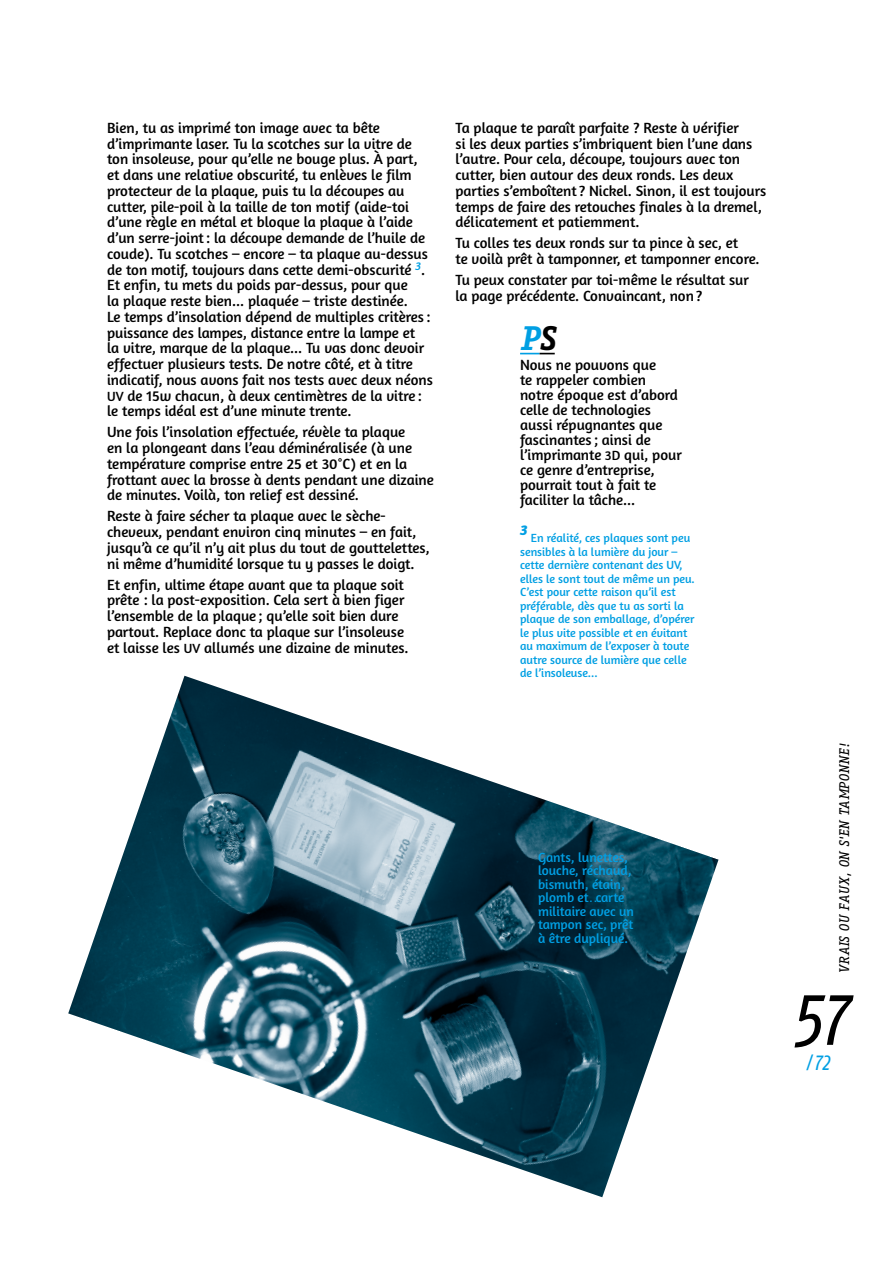
<style>
.page{position:relative;width:893px;height:1263px;background:#fff}
.page>*{position:absolute;margin:0;border:0;box-sizing:border-box;transform-origin:0 0}
.t1{font:italic 75px "Fago Co Lf";color:#000}
.t2{font:italic 700 33px "Fago Office Serif";color:#009fe3}
.t3{font:italic 21.9px "Fago Co Lf";color:#009fe3}
.t4{font:15px/15.8px "Amaranth";color:#000}
.t5{font:italic 700 15px "Amaranth";color:#009fe3}
.t6{font:13.5px/13.5px "Amaranth";color:#009fe3}
.t7{font:italic 13.5px "Fago Office Serif";color:#000}
.t8{font:12px/13.5px "Amaranth";color:#009fe3}
.s1{font-size:13.5px}
.s2{color:#000}
</style>
<div class="page">
<img style="left:68px;top:676px;width:650px;height:521px">
<svg style="left:520px;top:353px;width:35px;height:1px"></svg>
<p class="t4" style="left:107px;top:120px;width:327px">Bien, tu as imprimé ton image avec ta bête d’imprimante laser. Tu la scotches sur la vitre de ton insoleuse, pour qu’elle ne bouge plus. À part, et dans une relative obscurité, tu enlèves le film protecteur de la plaque, puis tu la découpes au cutter, pile-poil à la taille de ton motif (aide-toi d’une règle en métal et bloque la plaque à l’aide d’un serre-joint: la découpe demande de l’huile de coude). Tu scotches – encore – ta plaque au-dessus de ton motif, toujours dans cette demi-obscurité <sup>3</sup>.<br>Et enfin, tu mets du poids par-dessus, pour que<br>la plaque reste bien... plaquée – triste destinée.<br>Le temps d’insolation dépend de multiples critères : puissance des lampes, distance entre la lampe et<br>la vitre, marque de la plaque... Tu vas donc devoir effectuer plusieurs tests. De notre côté, et à titre indicatif, nous avons fait nos tests avec deux néons <span class="s1">UV</span> de 15w chacun, à deux centimètres de la vitre : le temps idéal est d’une minute trente.</p>
<p class="t4" style="left:107px;top:424px;width:328px">Une fois l’insolation effectuée, révèle ta plaque<br>en la plongeant dans l’eau déminéralisée (à une température comprise entre 25 et 30°C) et en la frottant avec la brosse à dents pendant une dizaine de minutes. Voilà, ton relief est dessiné.</p>
<p class="t4" style="left:107px;top:508px;width:324px">Reste à faire sécher ta plaque avec le sèche&shy;cheveux, pendant environ cinq minutes – en fait, jusqu’à ce qu’il n’y ait plus du tout de gouttelettes, ni même d’humidité lorsque tu y passes le doigt.</p>
<p class="t4" style="left:107px;top:576px;width:303px">Et enfin, ultime étape avant que ta plaque soit prête : la post-exposition. Cela sert à bien figer l’ensemble de la plaque ; qu’elle soit bien dure partout. Replace donc ta plaque sur l’insoleuse et laisse les <span class="s1">UV</span> allumés une dizaine de minutes.</p>
<p class="t4" style="left:455px;top:120px;width:312px">Ta plaque te paraît parfaite ? Reste à vérifier<br>si les deux parties s’imbriquent bien l’une dans l’autre. Pour cela, découpe, toujours avec ton cutter, bien autour des deux ronds. Les deux parties s’emboîtent ? Nickel. Sinon, il est toujours temps de faire des retouches finales à la dremel, délicatement et patiemment.</p>
<p class="t4" style="left:455px;top:235px;width:306px">Tu colles tes deux ronds sur ta pince à sec, et<br>te voilà prêt à tamponner, et tamponner encore.</p>
<p class="t4" style="left:455px;top:272px;width:295px">Tu peux constater par toi-même le résultat sur la page précédente. Convaincant, non?</p>
<h2 class="t2" style="left:520px;top:320px;width:36px">P<span class="s2">S</span></h2>
<p class="t4" style="left:520px;top:357px;width:163px;line-height:15px">Nous ne pouvons que<br>te rappeler combien notre époque est d’abord celle de technologies aussi répugnantes que fascinantes ; ainsi de l’imprimante <span class="s1">3D</span> qui, pour ce genre d’entreprise, pourrait tout à fait te faciliter la tâche...</p>
<p class="t5" style="left:520px;top:520px;width:9px">3</p>
<p class="t8" style="left:520px;top:531px;width:176px;text-indent:11px">En réalité, ces plaques sont peu sensibles à la lumière du jour – cette dernière contenant des UV, elles le sont tout de même un peu.<br>C’est pour cette raison qu’il est préférable, dès que tu as sorti la plaque de son emballage, d’opérer le plus vite possible et en évitant au maximum de l’exposer à toute autre source de lumière que celle de l’insoleuse...</p>
<p class="t6" style="left:538px;top:850px;width:97px">Gants, lunettes, louche, réchaud, bismuth, étain, plomb et… carte militaire avec un tampon sec, prêt à être dupliqué.</p>
<p class="t7" style="left:837px;top:974px;width:232px;rotate:-90deg">Vrais ou faux, on s'en tamponne!</p>
<h1 class="t1" style="left:790px;top:976px;width:57px">57</h1>
<h3 class="t3" style="left:806px;top:1050px;width:25px">/72</h3>
</div>
